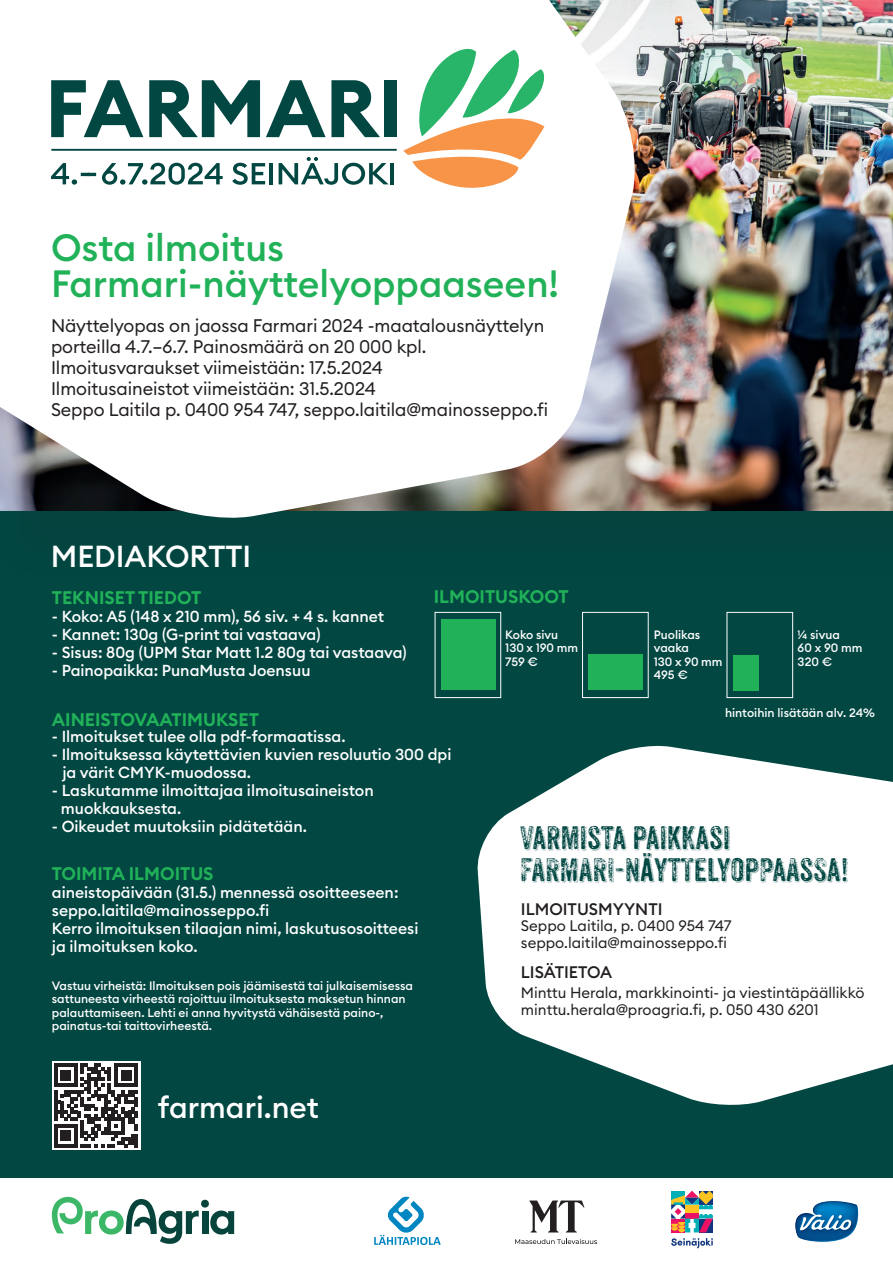
<style>
.page{position:relative;width:893px;height:1263px;background:#fff}
.page>*{position:absolute;margin:0;border:0;box-sizing:border-box;transform-origin:0 0}
.t1{font:500 37.5px/36px "Euclid Circular B";color:#21b259}
.t2{font:31.5px/31.5px "Anodyne Combined";color:#024742}
.t3{font:500 30px "Euclid Circular B";color:#fff}
.t4{font:18px/21px "Euclid Circular B";letter-spacing:-.005em;color:#231f20}
.t5{font:600 18px "Euclid Circular B";color:#21b259}
.t6{font:500 16.5px "Euclid Circular B";color:#231f20}
.t7{font:500 15.75px/18px "Euclid Circular B";color:#fff}
.t8{font:15px/16.5px "Euclid Circular B";color:#231f20}
.t9{font:500 12px/13.5px "Euclid Circular B";color:#fff}
</style>
<div class="page">
<div style="left:0;top:0;width:893px;height:1178px;background:#024742"></div>
<img style="left:640px;top:0;width:253px;height:510px">
<svg style="left:0;top:0;width:640px;height:518px;background:#ececeb"></svg>
<div style="left:435px;top:612px;width:66px;height:86px;border:1px solid #fff"></div>
<div style="left:727px;top:612px;width:66px;height:86px;border:1px solid #fff"></div>
<div style="left:582px;top:612px;width:66px;height:86px;border:1px solid #fff"></div>
<div style="left:441px;top:619px;width:54px;height:71px;background:#21b259"></div>
<div style="left:588px;top:655px;width:55px;height:35px;background:#21b259"></div>
<div style="left:733px;top:655px;width:25px;height:35px;background:#21b259"></div>
<svg style="left:403px;top:49px;width:141px;height:139px;background:#c7cea5"></svg>
<svg style="left:102px;top:163px;width:121px;height:22px"></svg>
<svg style="left:232px;top:163px;width:33px;height:22px"></svg>
<hr style="left:269px;top:163px;width:4px;height:21px;background:#024742">
<svg style="left:279px;top:157px;width:110px;height:28px"></svg>
<hr style="left:391px;top:163px;width:3px;height:21px;background:#024742">
<svg style="left:51px;top:163px;width:45px;height:22px"></svg>
<svg style="left:51px;top:80px;width:92px;height:57px"></svg>
<svg style="left:149px;top:80px;width:111px;height:57px"></svg>
<svg style="left:266px;top:80px;width:114px;height:57px"></svg>
<div style="left:384px;top:80px;width:13px;height:57px;background:#024742"></div>
<hr style="left:51px;top:149px;width:346px;height:2px;background:#024742">
<svg style="left:529px;top:1200px;width:55px;height:32px"></svg>
<svg style="left:515px;top:1239px;width:82px;height:5px"></svg>
<svg style="left:374px;top:1196px;width:67px;height:49px"></svg>
<svg style="left:671px;top:1191px;width:42px;height:41px;background:#9b9188"></svg>
<svg style="left:671px;top:1238px;width:42px;height:10px"></svg>
<svg style="left:52px;top:1197px;width:182px;height:47px"></svg>
<svg style="left:795px;top:1200px;width:64px;height:43px"></svg>
<div style="left:52px;top:1061px;width:89px;height:89px;background:#fff"></div>
<svg style="left:54px;top:1064px;width:84px;height:84px"></svg>
<svg style="left:477px;top:745px;width:416px;height:360px;fill:#fff"></svg>
<h1 class="t1" style="left:51px;top:230px;width:510px">Osta ilmoitus<br>Farmari-näyttelyoppaaseen!</h1>
<p class="t4" style="left:51px;top:315px;width:499px">Näyttelyopas on jaossa Farmari 2024 -maatalousnäyttelyn porteilla 4.7.–6.7. Painosmäärä on 20 000 kpl.<br>Ilmoitusvaraukset viimeistään: 17.5.2024<br>Ilmoitusaineistot viimeistään: 31.5.2024<br>Seppo Laitila p. 0400 954 747, seppo.laitila@mainosseppo.fi</p>
<h3 class="t3" style="left:51px;top:537px;width:202px">MEDIAKORTTI</h3>
<p class="t5" style="left:434px;top:585px;width:136px">ILMOITUSKOOT</p>
<p class="t5" style="left:52px;top:586px;width:151px">TEKNISET TIEDOT</p>
<p class="t7" style="left:52px;top:608px;width:334px">- Koko: A5 (148 x 210 mm), 56 siv. + 4 s. kannet</p>
<p class="t7" style="left:52px;top:626px;width:270px">- Kannet: 130g (G-print tai vastaava)</p>
<p class="t7" style="left:52px;top:644px;width:356px">- Sisus: 80g (UPM Star Matt 1.2 80g tai vastaava)</p>
<p class="t7" style="left:52px;top:662px;width:260px">- Painopaikka: PunaMusta Joensuu</p>
<p class="t5" style="left:52px;top:707px;width:209px">AINEISTOVAATIMUKSET</p>
<p class="t7" style="left:52px;top:727px;width:295px">- Ilmoitukset tulee olla pdf-formaatissa.</p>
<p class="t7" style="left:62px;top:745px;width:391px;text-indent:-11px">- Ilmoituksessa käytettävien kuvien resoluutio 300 dpi ja värit CMYK-muodossa.</p>
<p class="t7" style="left:61px;top:781px;width:314px;text-indent:-9px">- Laskutamme ilmoittajaa ilmoitusaineiston muokkauksesta.</p>
<p class="t7" style="left:52px;top:817px;width:257px">- Oikeudet muutoksiin pidätetään.</p>
<p class="t5" style="left:52px;top:862px;width:163px">TOIMITA ILMOITUS</p>
<p class="t7" style="left:52px;top:883px;width:368px">aineistopäivään (31.5.) mennessä osoitteeseen: seppo.laitila@mainosseppo.fi<br>Kerro ilmoituksen tilaajan nimi, laskutusosoitteesi ja ilmoituksen koko.</p>
<p class="t9" style="left:505px;top:628px;width:74px">Koko sivu<br>130 x 190 mm<br>759 €</p>
<p class="t9" style="left:654px;top:628px;width:70px">Puolikas vaaka<br>130 x 90 mm<br>495 €</p>
<p class="t9" style="left:798px;top:628px;width:66px">¼ sivua<br>60 x 90 mm<br>320 €</p>
<p class="t9" style="left:725px;top:706px;width:152px">hintoihin lisätään alv. 24%</p>
<h2 class="t2" style="left:520px;top:823px;width:330px">VARMISTA PAIKKASI<br>FARMARI-NÄYTTELYOPPAASSA!</h2>
<p class="t6" style="left:521px;top:898px;width:143px">ILMOITUSMYYNTI</p>
<p class="t8" style="left:521px;top:917px;width:212px">Seppo Laitila, p. 0400 954 747 seppo.laitila@mainosseppo.fi</p>
<p class="t6" style="left:521px;top:961px;width:93px">LISÄTIETOA</p>
<p class="t8" style="left:521px;top:985px;width:345px">Minttu Herala, markkinointi- ja viestintäpäällikkö minttu.herala@proagria.fi, p. 050 430 6201</p>
<p class="t9" style="left:52px;top:979px;width:363px">Vastuu virheistä: Ilmoituksen pois jäämisestä tai julkaisemisessa sattuneesta virheestä rajoittuu ilmoituksesta maksetun hinnan palauttamiseen. Lehti ei anna hyvitystä vähäisestä paino-, painatus-tai taittovirheestä.</p>
<h3 class="t3" style="left:158px;top:1087px;width:162px">farmari.net</h3>
</div>
